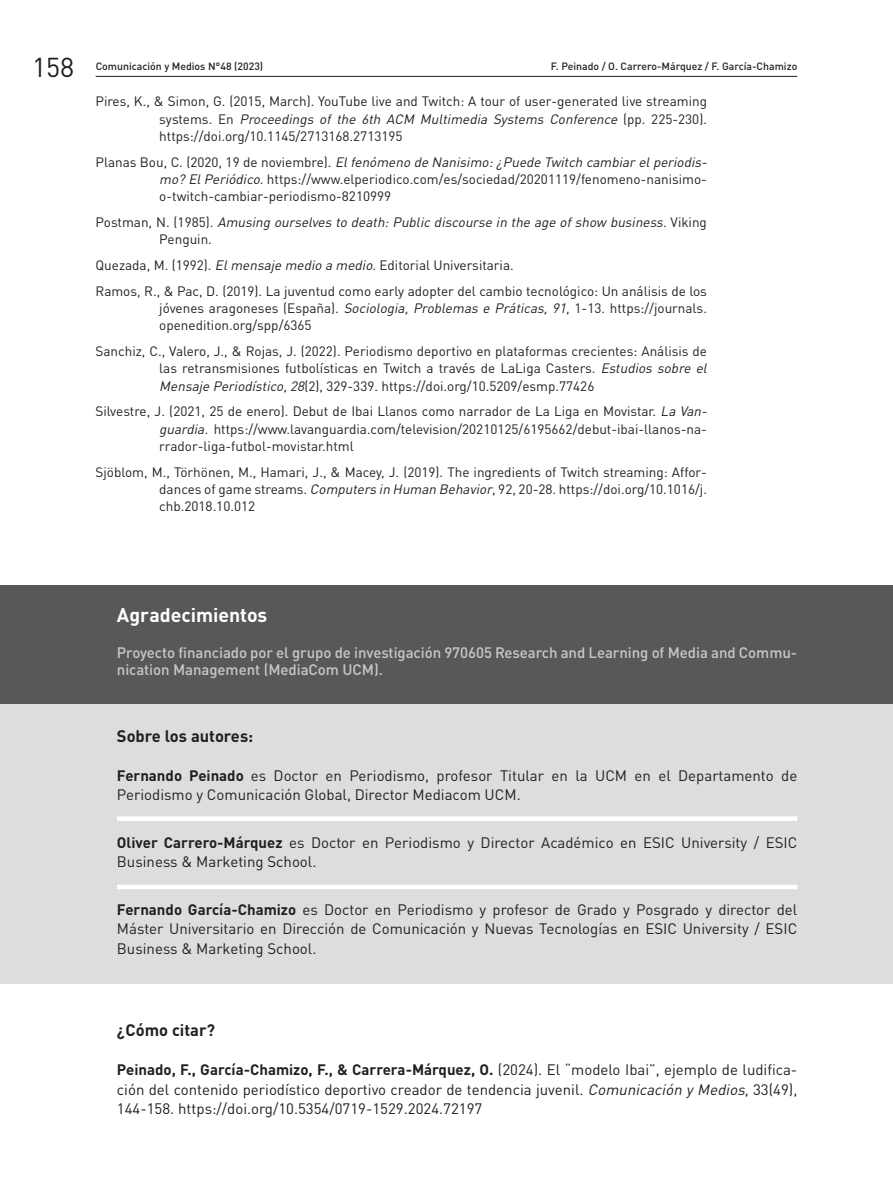
<style>
.page{position:relative;width:893px;height:1191px;background:#fff}
.page>*{position:absolute;margin:0;border:0;box-sizing:border-box;transform-origin:0 0}
.t1{font:27px "DIN Pro";color:#231f20}
.t2{font:700 19.5px "DIN Pro";color:#fff}
.t3{font:700 16.5px "DIN Pro";color:#231f20}
.t4{font:15px/19.5px "DIN Pro";color:#231f20}
.t5{font:500 15px/16.5px "DIN Pro";letter-spacing:-.005em;color:#c7c8ca}
.t6{font:13.5px/17.2px "DIN Pro";color:#231f20}
.t7{font:italic 13.5px/17.2px "DIN Pro";color:#231f20}
.t8{font:500 10.5px "DIN Pro";color:#231f20}
.s1{font-style:italic}
.s2{font-style:normal}
.s3{font-weight:700}
</style>
<div class="page">
<hr style="left:96px;top:76px;width:701px;height:1px;background:#231f20">
<div style="left:0;top:704px;width:893px;height:279px;background:#dcdddf"></div>
<div style="left:0;top:586px;width:893px;height:118px;background:#57585a"></div>
<div style="left:117px;top:816px;width:680px;height:5px;background:#fff"></div>
<div style="left:117px;top:884px;width:680px;height:5px;background:#fff"></div>
<h1 class="t1" style="left:32px;top:48px;width:44px">158</h1>
<p class="t8" style="left:96px;top:57px;width:169px">Comunicación y Medios N°48 (2023)</p>
<p class="t8" style="left:551px;top:57px;width:248px">F. Peinado / O. Carrero-Márquez / F. García-Chamizo</p>
<p class="t6" style="left:159px;top:92px;width:549px;text-align:justify;text-indent:-64px">Pires, K., &amp; Simon, G. (2015, March). YouTube live and Twitch: A tour of user-generated live streaming sys t e m s . E n <span class="s1">Proceedings of the 6th ACM Multimedia Systems Conference</span> ( p p . 2 2 5 - 2 3 0 ) . https://doi.org/10.1145/2713168.2713195</p>
<p class="t6" style="left:159px;top:153px;width:553px;text-indent:-64px">P la n a s B o u , C . ( 2 0 2 0 , 1 9 d e n ov i e m b re ) . <span class="s1">Elfenómeno de Nanisimo:¿Puede Twitch cambiarelperiodis&shy;mo? ElPeriódico.</span>https://www.elperiodico.com/es/sociedad/20201119/fenomeno-nanisimo&shy;o-twitch-cambiar-periodismo-8210999</p>
<p class="t7" style="left:159px;top:213px;width:549px;text-indent:-64px"><span class="s2">P o s t m a n , N . ( 1 9 8 5 ) .</span> Amusing ourselves to death:Public discourse in the age ofshow business<span class="s2">. V i k i n g<br>Penguin.</span></p>
<p class="t6" style="left:95px;top:252px;width:613px;line-height:25.8px">Quezada, M. (1992). <span class="s1">Elmensaje medio a medio</span>. Editorial Universitaria.<br>Ramos, R., &amp; Pac, D. (2019). La juventud como early adopter del cambio tecnológico: Un análisis de los</p>
<p class="t6" style="left:159px;top:299px;width:549px">jóvenes aragoneses (España). <span class="s1">Sociologia, Problemas e Práticas, 91</span>, 1-13. https://journals. openedition.org/spp/6365</p>
<p class="t6" style="left:159px;top:342px;width:553px;text-indent:-64px">Sanchiz, C., Valero, J., &amp; Rojas, J. (2022). Periodismo deportivo en plataformas crecientes: Análisis de las retransmisiones futbolísticas en Twitch a través de LaLiga Casters. <span class="s1">Estudios sobre el<br>Mensaje Periodístico,28</span>(2), 329-339. https://doi.org/10.5209/esmp.77426</p>
<p class="t6" style="left:159px;top:402px;width:553px;text-indent:-64px">Silvestre, J. (2021, 25 de enero). Debut de Ibai Llanos como narrador de La Liga en Movistar. <span class="s1">La Van&shy;guardia.</span> https://www.lavanguardia.com/television/20210125/6195662/debut-ibai-llanos-na&shy;rrador-liga-futbol-movistar.html</p>
<p class="t6" style="left:159px;top:462px;width:549px;text-align:justify;text-indent:-64px">Sjöblom, M., Törhönen, M., Hamari, J., &amp; Macey, J. (2019). The ingredients of Twitch streaming: Affor&shy;dances of game streams. <span class="s1">Computers in Human Behavior</span>, 92, 20-28. https://doi.org/10.1016/j. chb.2018.10.012</p>
<h2 class="t2" style="left:117px;top:599px;width:152px">Agradecimientos</h2>
<p class="t5" style="left:117px;top:643px;width:682px">Proyecto financiado por el grupo de investigación 970605 Research and Learning of Media and Commu&shy;nication Management (MediaCom UCM).</p>
<p class="t3" style="left:117px;top:722px;width:138px">Sobre los autores:</p>
<p class="t4" style="left:117px;top:765px;width:682px"><span class="s3">Fernando Peinado</span> es Doctor en Periodismo, profesor Titular en la UCM en el Departamento de<br>Periodismo y Comunicación Global, Director Mediacom UCM.</p>
<p class="t4" style="left:117px;top:832px;width:682px"><span class="s3">Oliver Carrero-Márquez</span> es Doctor en Periodismo y Director Académico en ESIC University / ESIC<br>Business &amp; Marketing School.</p>
<p class="t4" style="left:117px;top:899px;width:682px;text-align:justify"><span class="s3">Fernando García-Chamizo</span> es Doctor en Periodismo y profesor de Grado y Posgrado y director del Máster Universitario en Dirección de Comunicación y Nuevas Tecnologías en ESIC University / ESIC Business &amp; Marketing School.</p>
<p class="t3" style="left:117px;top:1016px;width:100px">¿Cómo citar?</p>
<p class="t4" style="left:117px;top:1059px;width:682px;text-align:justify"><span class="s3">Peinado, F., García-Chamizo, F., &amp; Carrera-Márquez, O.</span> (2024). El “modelo Ibai”, ejemplo de ludifica&shy;ción del contenido periodístico deportivo creador de tendencia juvenil. <span class="s1">Comunicación yMedios</span>, 33(49), 144-158. https://doi.org/10.5354/0719-1529.2024.72197</p>
</div>
